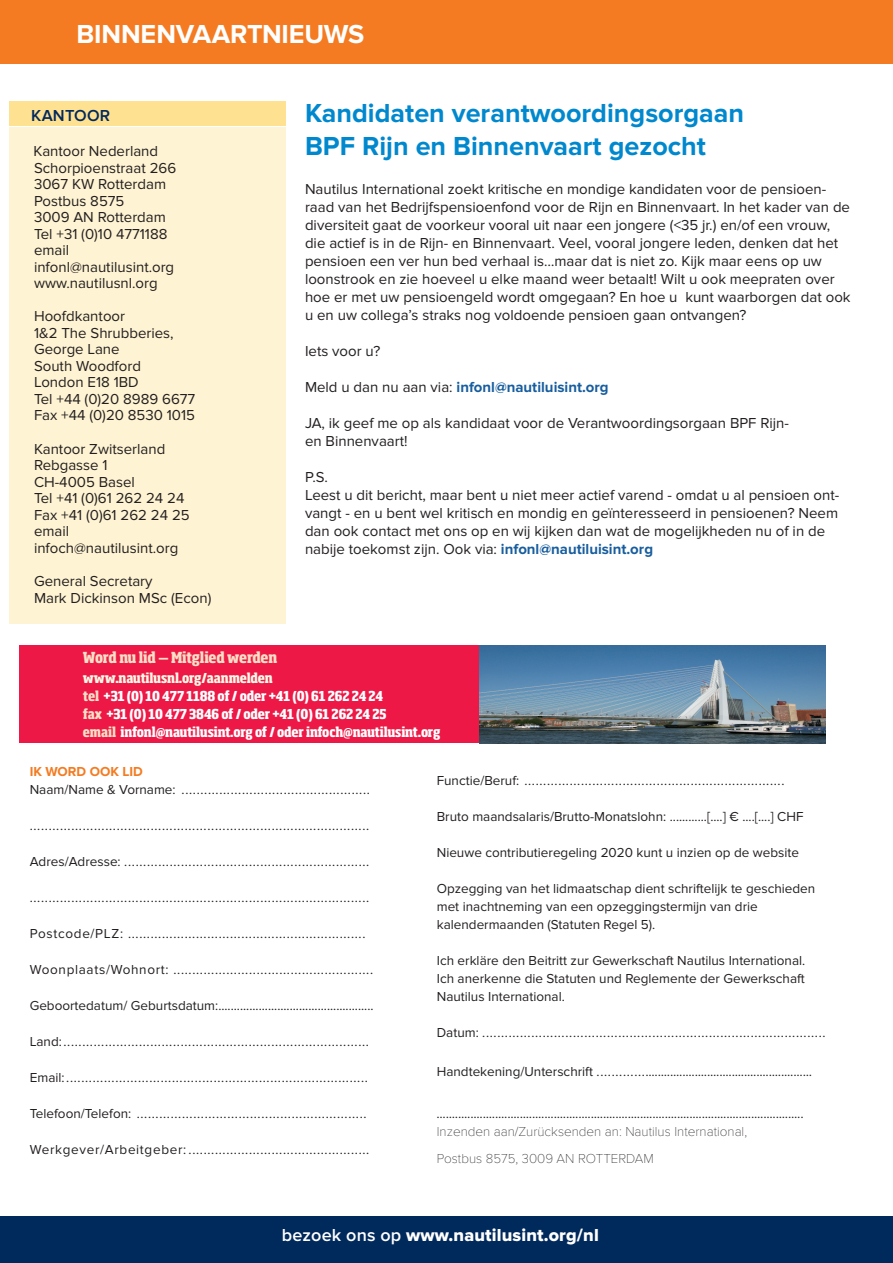
<style>
.page{position:relative;width:893px;height:1263px;background:#fff}
.page>*{position:absolute;margin:0;border:0;box-sizing:border-box;transform-origin:0 0}
.t1{font:700 27px "Proxima Nova";color:#0088ce}
.t2{font:700 27px "Proxima Nova";letter-spacing:-.005em;color:#fff}
.t3{font:18px "Proxima Nova Extrabld";letter-spacing:.01em;color:#fff}
.t4{font:600 16.5px "Proxima Nova";letter-spacing:.01em;color:#00295c}
.t5{font:15px/16.5px "Proxima Nova";color:#231f20}
.t6{font:700 15px "Proxima Nova";color:#175d9e}
.t7{font:800 condensed 15px "Soho Pro";letter-spacing:-.02em;color:#fde0c7}
.t8{font:13.5px/18px "Proxima Nova";color:#231f20}
.t9{font:13.5px "Proxima Nova";letter-spacing:.05em;color:#231f20}
.t10{font:800 condensed 13.5px "Soho Pro";letter-spacing:-.01em;color:#fff}
.t11{font:100 13.5px "Proxima Nova T";color:#231f20}
.t12{font:800 condensed 13.5px "Soho Pro";letter-spacing:-.015em;color:#fef9e7}
.t13{font:12px "Myriad Pro";color:#231f20}
.s1{font-weight:400;color:#231f20}
.s2{font-weight:700;color:#175d9e}
.s3{color:#fde0c7}
.s4{font-weight:700;color:#f47b21}
.s5{font-family:"Proxima Nova";font-size:13.5px}
.s6{font-family:"Proxima Nova";font-weight:600}
</style>
<div class="page">
<div style="left:0;top:0;width:893px;height:64px;background:#f47b21"></div>
<div style="left:0;top:1216px;width:893px;height:47px;background:#00295c"></div>
<div style="left:9px;top:128px;width:277px;height:496px;background:#fef3d2"></div>
<div style="left:19px;top:645px;width:474px;height:98px;background:#ed1845"></div>
<img style="left:479px;top:645px;width:347px;height:98px">
<div style="left:9px;top:101px;width:277px;height:25px;background:#ffe192"></div>
<p class="t2" style="left:77px;top:18px;width:289px">BINNENVAARTNIEUWS</p>
<p class="t4" style="left:31px;top:106px;width:80px">KANTOOR</p>
<p class="t1" style="left:305px;top:98px;width:441px">Kandidaten verantwoordingsorgaan</p>
<p class="t1" style="left:305px;top:130px;width:403px">BPF Rijn en Binnenvaart gezocht</p>
<p class="t5" style="left:305px;top:180px;width:547px;line-height:18px">Nautilus International zoekt kritische en mondige kandidaten voor de pensioen&shy;raad van het Bedrijfspensioenfond voor de Rijn en Binnenvaart. In het kader van de diversiteit gaat de voorkeur vooral uit naar een jongere (&lt;35 jr.) en/of een vrouw, die actief is in de Rijn- en Binnenvaart. Veel, vooral jongere leden, denken dat het pensioen een ver hun bed verhaal is…maar dat is niet zo. Kijk maar eens op uw loonstrook en zie hoeveel u elke maand weer betaalt! Wilt u ook meepraten over hoe er met uw pensioengeld wordt omgegaan? En hoe u kunt waarborgen dat ook u en uw collega’s straks nog voldoende pensioen gaan ontvangen?</p>
<p class="t5" style="left:305px;top:343px;width:77px">Iets voor u?</p>
<p class="t6" style="left:305px;top:378px;width:305px"><span class="s1">Meld u dan nu aan via:</span> infonl@nautiluisint.org</p>
<p class="t5" style="left:305px;top:415px;width:485px">JA, ik geef me op als kandidaat voor de Verantwoordingsorgaan BPF Rijn-</p>
<p class="t5" style="left:305px;top:433px;width:104px">en Binnenvaart!</p>
<p class="t5" style="left:305px;top:469px;width:25px">P.S.</p>
<p class="t5" style="left:305px;top:486px;width:536px;line-height:18px">Leest u dit bericht, maar bent u niet meer actief varend - omdat u al pensioen ont&shy;vangt - en u bent wel kritisch en mondig en geïnteresseerd in pensioenen? Neem dan ook contact met ons op en wij kijken dan wat de mogelijkheden nu of in de nabije toekomst zijn. Ook via: <span class="s2">infonl@nautiluisint.org</span></p>
<p class="t5" style="left:34px;top:143px;width:144px">Kantoor Nederland<br>Schorpioenstraat 266<br>3067 KW Rotterdam<br>Postbus 8575<br>3009 AN Rotterdam<br>Tel +31 (0)10 4771188 email infonl@nautilusint.org www.nautilusnl.org</p>
<p class="t5" style="left:34px;top:308px;width:163px">Hoofdkantoor<br>1&amp;2 The Shrubberies,<br>George Lane<br>South Woodford<br>London E18 1BD<br>Tel +44 (0)20 8989 6677<br>Fax +44 (0)20 8530 1015</p>
<p class="t5" style="left:34px;top:441px;width:157px">Kantoor Zwitserland<br>Rebgasse 1<br>CH-4005 Basel<br>Tel +41 (0)61 262 24 24<br>Fax +41 (0)61 262 24 25</p>
<p class="t5" style="left:34px;top:523px;width:37px">email</p>
<p class="t5" style="left:34px;top:540px;width:146px">infoch@nautilusint.org</p>
<p class="t5" style="left:34px;top:573px;width:179px">General Secretary<br>Mark Dickinson MSc (Econ)</p>
<p class="t7" style="left:83px;top:647px;width:196px">Word nu lid ‒ Mitglied werden</p>
<p class="t12" style="left:83px;top:669px;width:191px">www.nautilusnl.org/aanmelden</p>
<p class="t10" style="left:83px;top:687px;width:302px"><span class="s3">tel</span> +31 (0) 10 477 1188 of / oder +41 (0) 61 262 24 24</p>
<p class="t10" style="left:83px;top:705px;width:305px"><span class="s3">fax</span> +31 (0) 10 477 3846 of / oder +41 (0) 61 262 24 25</p>
<p class="t10" style="left:83px;top:723px;width:359px"><span class="s3">email</span> infonl@nautilusint.org of / oder infoch@nautilusint.org</p>
<p class="t8" style="left:30px;top:763px;width:342px"><span class="s4">IK WORD OOK LID<br></span>Naam/Name &amp; Vorname: ..................................................</p>
<p class="t8" style="left:30px;top:817px;width:341px">..........................................................................................</p>
<p class="t8" style="left:30px;top:853px;width:341px">Adres/Adresse: .................................................................</p>
<p class="t8" style="left:30px;top:889px;width:341px">..........................................................................................</p>
<p class="t9" style="left:30px;top:926px;width:337px">Postcode/PLZ: ...............................................................</p>
<p class="t9" style="left:30px;top:962px;width:345px">Woonplaats/Wohnort: .....................................................</p>
<p class="t8" style="left:30px;top:997px;width:345px">Geboortedatum/ Geburtsdatum:..................................................</p>
<p class="t8" style="left:30px;top:1033px;width:341px">Land: .................................................................................</p>
<p class="t8" style="left:30px;top:1069px;width:340px">Email: ................................................................................</p>
<p class="t8" style="left:30px;top:1105px;width:338px">Telefoon/Telefon: .............................................................</p>
<p class="t9" style="left:30px;top:1142px;width:341px">Werkgever/Arbeitgeber: ................................................</p>
<p class="t8" style="left:437px;top:772px;width:349px">Functie/Beruf: .....................................................................</p>
<p class="t8" style="left:437px;top:808px;width:368px">Bruto maandsalaris/Brutto-Monatslohn: ............[....] € ....[....] CHF</p>
<p class="t8" style="left:437px;top:844px;width:364px">Nieuwe contributieregeling 2020 kunt u inzien op de website</p>
<p class="t8" style="left:437px;top:880px;width:380px">Opzegging van het lidmaatschap dient schriftelijk te geschieden met inachtneming van een opzeggingstermijn van drie kalendermaanden (Statuten Regel 5).</p>
<p class="t8" style="left:437px;top:952px;width:370px;text-align:justify">Ich erkläre den Beitritt zur Gewerkschaft Nautilus International.<br>Ich anerkenne die Statuten und Reglemente der Gewerkschaft Nautilus International.</p>
<p class="t8" style="left:437px;top:1024px;width:390px">Datum: ...........................................................................................</p>
<p class="t13" style="left:437px;top:1065px;width:376px"><span class="s5">Handtekening/Unterschrift .............</span>......................................................</p>
<p class="t13" style="left:437px;top:1107px;width:368px">.......................................................................................................................</p>
<p class="t11" style="left:437px;top:1124px;width:312px">Inzenden aan/Zurücksenden an: Nautilus International,</p>
<p class="t11" style="left:437px;top:1150px;width:219px">Postbus 8575, 3009 AN ROTTERDAM</p>
<p class="t3" style="left:282px;top:1224px;width:319px"><span class="s6">bezoek ons op</span> www.nautilusint.org/nl</p>
</div>
